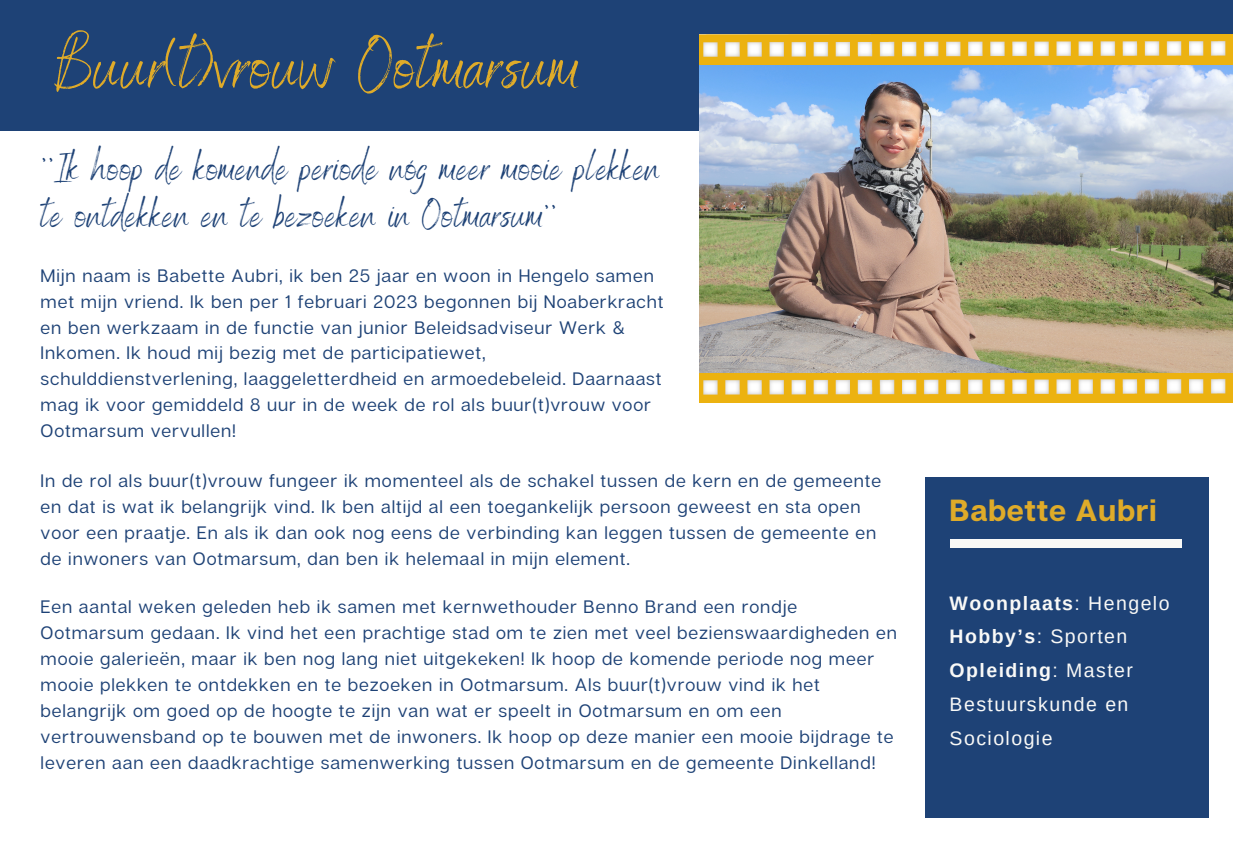
<style>
.page{position:relative;width:1233px;height:855px;background:#fff}
.page>*{position:absolute;margin:0;border:0;box-sizing:border-box;transform-origin:0 0}
.t1{font:71.55px "Benedict";letter-spacing:.02em;color:#dfab29}
.t2{font:39px/46.2px "Benedict";letter-spacing:.02em;color:#1e4276}
.t3{font:700 30.45px "Articulat CF";letter-spacing:.02em;color:#dfab29}
.t4{font:19.5px/33.8px "Arimo";letter-spacing:.075em;color:#f9f9f7}
.t5{font:18px/26px "Articulat CF";letter-spacing:.05em;color:#1e4276}
.s1{font-weight:700}
</style>
<div class="page">
<div style="left:0;top:0;width:1233px;height:131px;background:#1e4276"></div>
<div style="left:925px;top:477px;width:284px;height:341px;background:#1e4276"></div>
<div style="left:950px;top:540px;width:231px;height:8px;background:#f9f9f7"></div>
<img style="left:700px;top:35px;width:533px;height:368px">
<h1 class="t1" style="left:54px;top:20px;width:526px">Buur(t)vrouw Ootmarsum</h1>
<h2 class="t2" style="left:41px;top:143px;width:620px">''Ik hoop de komende periode nóg meer mooie plekken te ontdekken en te bezoeken in Ootmarsum''</h2>
<p class="t5" style="left:41px;top:262px;width:625px">Mijn naam is Babette Aubri, ik ben 25 jaar en woon in Hengelo samen met mijn vriend. Ik ben per 1 februari 2023 begonnen bij Noaberkracht en ben werkzaam in de functie van junior Beleidsadviseur Werk &amp; Inkomen. Ik houd mij bezig met de participatiewet, schulddienstverlening, laaggeletterdheid en armoedebeleid. Daarnaast mag ik voor gemiddeld 8 uur in de week de rol als buur(t)vrouw voor Ootmarsum vervullen!</p>
<p class="t5" style="left:41px;top:467px;width:842px">In de rol als buur(t)vrouw fungeer ik momenteel als de schakel tussen de kern en de gemeente en dat is wat ik belangrijk vind. Ik ben altijd al een toegankelijk persoon geweest en sta open voor een praatje. En als ik dan ook nog eens de verbinding kan leggen tussen de gemeente en de inwoners van Ootmarsum, dan ben ik helemaal in mijn element.</p>
<p class="t5" style="left:41px;top:593px;width:858px">Een aantal weken geleden heb ik samen met kernwethouder Benno Brand een rondje Ootmarsum gedaan. Ik vind het een prachtige stad om te zien met veel bezienswaardigheden en mooie galerieën, maar ik ben nog lang niet uitgekeken! Ik hoop de komende periode nog meer mooie plekken te ontdekken en te bezoeken in Ootmarsum. Als buur(t)vrouw vind ik het belangrijk om goed op de hoogte te zijn van wat er speelt in Ootmarsum en om een vertrouwensband op te bouwen met de inwoners. Ik hoop op deze manier een mooie bijdrage te leveren aan een daadkrachtige samenwerking tussen Ootmarsum en de gemeente Dinkelland!</p>
<h3 class="t3" style="left:950px;top:491px;width:209px">Babette Aubri</h3>
<p class="t4" style="left:950px;top:586px;width:221px"><span class="s1">Woonplaats</span>: Hengelo<br><span class="s1">Hobby’s</span>: Sporten<br><span class="s1">Opleiding</span>: Master<br>Bestuurskunde en<br>Sociologie</p>
</div>
